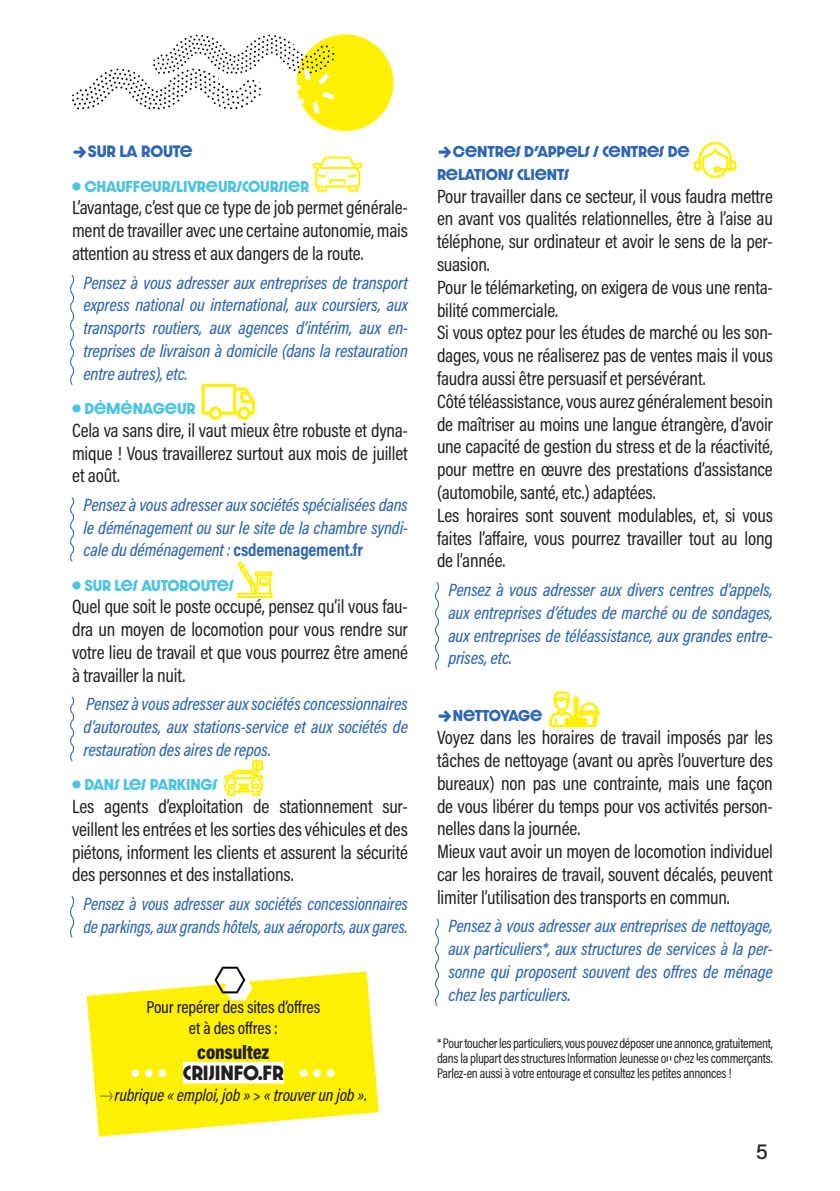
<style>
.page{position:relative;width:840px;height:1191px;background:#fff}
.page>*{position:absolute;margin:0;border:0;box-sizing:border-box;transform-origin:0 0}
.t1{font:500 22px "Acumin Pro";color:#231f20}
.t2{font:900 19.8px "Acumin Pro Cond";letter-spacing:-.01em;color:#231f20}
.t3{font:19.4px/22.8px "Acumin Pro Cond";letter-spacing:-.01em;color:#231f20;text-align:justify}
.t4{font:italic 500 18px/22.8px "Acumin Pro Cond";letter-spacing:-.01em;color:#2e66b0;text-align:justify}
.t5{font:italic 500 18px/22.8px "Acumin Pro Cond";letter-spacing:-.01em;color:#2e66b0;scale:.96 1}
.t6{font:500 17.4px/20.6px "Acumin Pro Cond";letter-spacing:-.01em;color:#231f20;text-align:center}
.t7{font:italic 500 17.4px "Acumin Pro Cond";letter-spacing:-.01em;color:#231f20}
.t8{font:700 17.4px "Dazzle Unicase";letter-spacing:-.01em;color:#231f20}
.t9{font:14px/15px "Acumin Pro Cond";letter-spacing:-.02em;color:#231f20;text-align:justify;scale:.96 1}
.t10{font:700 14px "Dazzle Unicase";letter-spacing:-.01em;color:#2e66b0}
.t11{font:700 13.4px "Dazzle Unicase";letter-spacing:-.01em;color:#4dc3e1}
.t12{font:700 13.4px/22.8px "Dazzle Unicase";letter-spacing:-.01em;color:#2e66b0}
.t13{font:700 13.4px "Dazzle Unicase";letter-spacing:-.05em;color:#2e66b0}
.s1{font-weight:700;font-style:normal}
</style>
<div class="page">
<svg style="left:70px;top:275px;width:4px;height:110px"></svg>
<svg style="left:70px;top:497px;width:4px;height:65px"></svg>
<svg style="left:70px;top:696px;width:4px;height:66px"></svg>
<svg style="left:70px;top:896px;width:4px;height:42px"></svg>
<svg style="left:312px;top:156px;width:50px;height:36px"></svg>
<svg style="left:237px;top:562px;width:35px;height:36px"></svg>
<svg style="left:201px;top:384px;width:54px;height:36px"></svg>
<svg style="left:224px;top:760px;width:39px;height:36px"></svg>
<svg style="left:435px;top:582px;width:4px;height:88px"></svg>
<svg style="left:435px;top:918px;width:4px;height:88px"></svg>
<svg style="left:693px;top:142px;width:43px;height:36px"></svg>
<div style="left:578px;top:710px;width:21px;height:5px;border:1px solid #fff101;border-radius:2px"></div>
<svg style="left:549px;top:691px;width:49px;height:37px"></svg>
<div style="left:296px;top:34px;width:97px;height:97px;background:#fff101;border-radius:50%"></div>
<svg style="left:72px;top:35px;width:262px;height:79px"></svg>
<svg style="left:87px;top:971px;width:291px;height:165px;fill:#fff101"></svg>
<div style="left:183px;top:1062px;width:101px;height:21px;background:#fff"></div>
<svg style="left:214px;top:966px;width:38px;height:34px"></svg>
<div style="left:158px;top:1069px;width:8px;height:8px;background:#fff;border-radius:50%"></div>
<div style="left:145px;top:1069px;width:8px;height:8px;background:#fff;border-radius:50%"></div>
<div style="left:131px;top:1069px;width:8px;height:8px;background:#fff;border-radius:50%"></div>
<div style="left:326px;top:1069px;width:8px;height:8px;background:#fff;border-radius:50%"></div>
<div style="left:313px;top:1069px;width:8px;height:8px;background:#fff;border-radius:50%"></div>
<div style="left:299px;top:1069px;width:8px;height:8px;background:#fff;border-radius:50%"></div>
<svg style="left:101px;top:1091px;width:12px;height:9px"></svg>
<p class="t10" style="left:88px;top:141px;width:106px">SUR LA ROUTE</p>
<p class="t11" style="left:72px;top:176px;width:238px">• CHAUFFEUR/LIVREUR/COURSIER</p>
<p class="t3" style="left:72px;top:196px;width:337px">L’avantage, c’est que ce type de job permet générale&shy;ment de travailler avec une certaine autonomie, mais attention au stress et aux dangers de la route.</p>
<p class="t4" style="left:83px;top:270px;width:326px">Pensez à vous adresser aux entreprises de transport express national ou international, aux coursiers, aux transports routiers, aux agences d’intérim, aux en&shy;treprises de livraison à domicile (dans la restauration entre autres), etc.</p>
<p class="t11" style="left:72px;top:398px;width:125px">• DÉMÉNAGEUR</p>
<p class="t3" style="left:72px;top:418px;width:337px">Cela va sans dire, il vaut mieux être robuste et dyna&shy;mique ! Vous travaillerez surtout aux mois de juillet et août.</p>
<p class="t4" style="left:83px;top:493px;width:326px">Pensez à vous adresser aux sociétés spécialisées dans le déménagement ou sur le site de la chambre syndi&shy;cale du déménagement : <span class="s1">csdemenagement.fr</span></p>
<p class="t11" style="left:72px;top:574px;width:163px">• SUR LES AUTOROUTES</p>
<p class="t3" style="left:72px;top:595px;width:337px">Quel que soit le poste occupé, pensez qu’il vous fau&shy;dra un moyen de locomotion pour vous rendre sur votre lieu de travail et que vous pourrez être amené à travailler la nuit.</p>
<p class="t4" style="left:83px;top:692px;width:326px">Pensez à vous adresser aux sociétés concessionnaires d’autoroutes, aux stations-service et aux sociétés de restauration des aires de repos.</p>
<p class="t11" style="left:72px;top:774px;width:147px">• DANS LES PARKINGS</p>
<p class="t3" style="left:72px;top:794px;width:337px">Les agents d’exploitation de stationnement sur&shy;veillent les entrées et les sorties des véhicules et des piétons, informent les clients et assurent la sécurité des personnes et des installations.</p>
<p class="t5" style="left:83px;top:891px;width:339px">Pensez à vous adresser aux sociétés concessionnaires de parkings, aux grands hôtels, aux aéroports, aux gares.</p>
<p class="t6" style="left:146px;top:996px;width:175px">Pour repérer des sites d’offres et à des offres :</p>
<p class="t2" style="left:197px;top:1039px;width:74px">consultez</p>
<p class="t8" style="left:183px;top:1059px;width:102px">CRIJINFO.FR</p>
<p class="t7" style="left:114px;top:1083px;width:254px">rubrique « emploi, job » &gt; « trouver un job ».</p>
<p class="t12" style="left:437px;top:140px;width:254px;text-indent:16px">CENTRES D’APPELS / CENTRES DE<br>RELATIONS CLIENTS</p>
<p class="t3" style="left:437px;top:184px;width:337px;text-align:left">Pour travailler dans ce secteur, il vous faudra mettre en avant vos qualités relationnelles, être à l’aise au téléphone, sur ordinateur et avoir le sens de la per&shy;suasion.<br>Pour le télémarketing, on exigera de vous une renta&shy;bilité commerciale.<br>Si vous optez pour les études de marché ou les son&shy;dages, vous ne réaliserez pas de ventes mais il vous faudra aussi être persuasif et persévérant.<br>Côté téléassistance, vous aurez généralement besoin de maîtriser au moins une langue étrangère, d’avoir une capacité de gestion du stress et de la réactivité, pour mettre en œuvre des prestations d’assistance (automobile, santé, etc.) adaptées.<br>Les horaires sont souvent modulables, et, si vous faites l’affaire, vous pourrez travailler tout au long de l’année.</p>
<p class="t4" style="left:448px;top:578px;width:326px">Pensez à vous adresser aux divers centres d'appels, aux entreprises d’études de marché ou de sondages, aux entreprises de téléassistance, aux grandes entre&shy;prises, etc.</p>
<p class="t13" style="left:452px;top:705px;width:91px">NETTOYAGE</p>
<p class="t3" style="left:437px;top:725px;width:337px;text-align:left">Voyez dans les horaires de travail imposés par les tâches de nettoyage (avant ou après l’ouverture des bureaux) non pas une contrainte, mais une façon de vous libérer du temps pour vos activités person&shy;nelles dans la journée.<br>Mieux vaut avoir un moyen de locomotion individuel car les horaires de travail, souvent décalés, peuvent limiter l’utilisation des transports en commun.</p>
<p class="t4" style="left:448px;top:914px;width:326px">Pensez à vous adresser aux entreprises de nettoyage, aux particuliers*, aux structures de services à la per&shy;sonne qui proposent souvent des offres de ménage chez les particuliers.</p>
<p class="t9" style="left:437px;top:1035px;width:351px">* Pour toucher les particuliers, vous pouvez déposer une annonce, gratuitement, dans la plupart des structures Information Jeunesse ou chez les commerçants.<br>Parlez-en aussi à votre entourage et consultez les petites annonces !</p>
<p class="t1" style="left:755px;top:1136px;width:14px">5</p>
</div>
